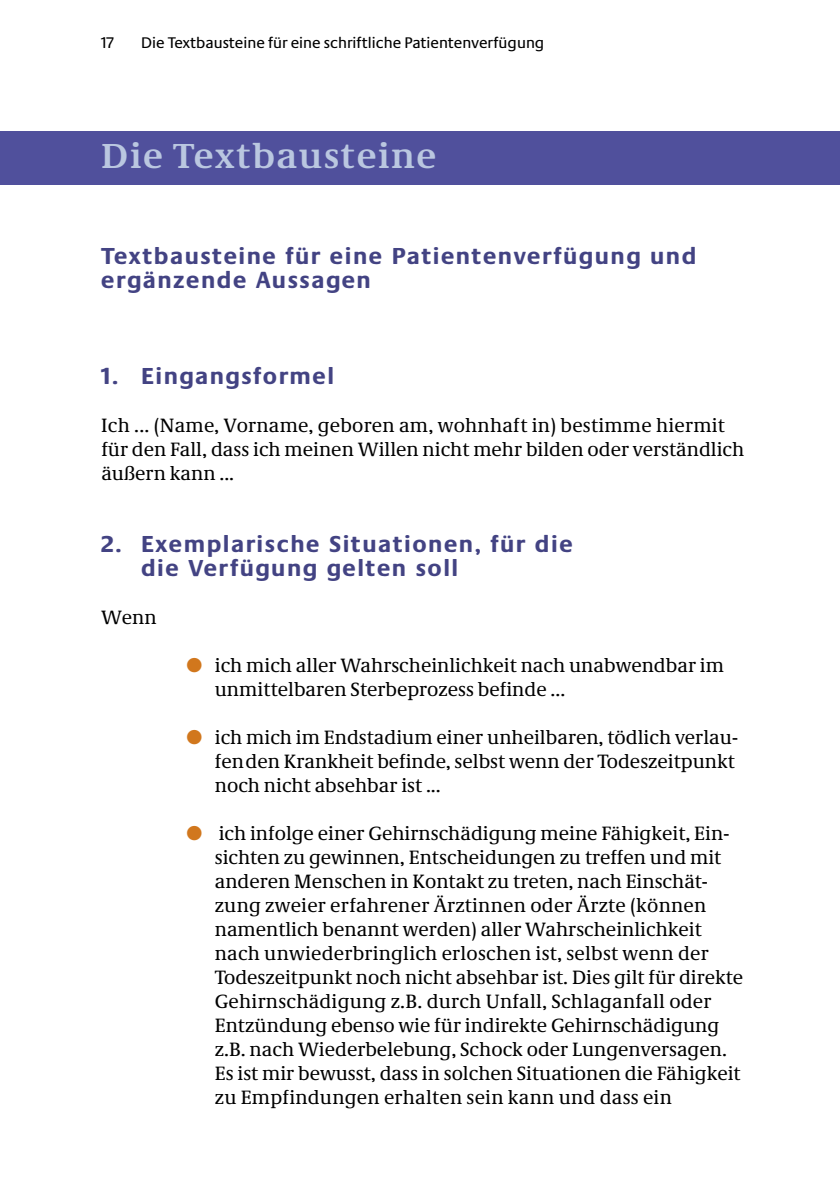
<style>
.page{position:relative;width:840px;height:1191px;background:#fff}
.page>*{position:absolute;margin:0;border:0;box-sizing:border-box;transform-origin:0 0}
.t1{font:700 36px "Neue Demos";letter-spacing:.045em;color:#bac7e0}
.t2{font:700 24px/24px "Neue Praxis";letter-spacing:.06em;color:#434383}
.t3{font:20px/24px "Neue Demos";color:#000}
.t4{font:16px "Neue Praxis";color:#000}
.s1{color:#d1771d}
</style>
<div class="page">
<div style="left:0;top:132px;width:839px;height:53px;background:#50509c"></div>
<p class="t4" style="left:101px;top:37px;width:14px">17</p>
<p class="t4" style="left:141px;top:37px;width:405px">Die Textbausteine für eine schriftliche Patientenverfügung</p>
<h1 class="t1" style="left:101px;top:143px;width:336px">Die Textbausteine</h1>
<p class="t2" style="left:101px;top:246px;width:596px">Textbausteine für eine Patientenverfügung und ergänzende Aussagen</p>
<p class="t2" style="left:101px;top:366px;width:234px">1. Eingangsformel</p>
<p class="t3" style="left:101px;top:415px;width:644px">Ich ... (Name, Vorname, geboren am, wohnhaft in) bestimme hiermit für den Fall, dass ich meinen Willen nicht mehr bilden oder verständlich äußern kann ...</p>
<p class="t2" style="left:141px;top:534px;width:433px;text-indent:-40px">2. Exemplarische Situationen, für die die Verfügung gelten soll</p>
<p class="t3" style="left:101px;top:607px;width:57px">Wenn</p>
<p class="t3" style="left:215px;top:655px;width:510px;text-indent:-28px"><span class="s1">●</span> ich mich aller Wahrscheinlichkeit nach unabwendbar im unmittelbaren Sterbeprozess befinde ...</p>
<p class="t3" style="left:215px;top:727px;width:524px;text-indent:-28px"><span class="s1">●</span> ich mich im Endstadium einer unheilbaren, tödlich verlau&shy;fenden Krankheit befinde, selbst wenn der Todeszeitpunkt noch nicht absehbar ist ...</p>
<p class="t3" style="left:215px;top:823px;width:529px;text-indent:-28px"><span class="s1">●</span> ich infolge einer Gehirnschädigung meine Fähigkeit, Ein&shy;sichten zu gewinnen, Entscheidungen zu treffen und mit anderen Menschen in Kontakt zu treten, nach Einschät&shy;zung zweier erfahrener Ärztinnen oder Ärzte (können namentlich benannt werden) aller Wahrscheinlichkeit nach unwiederbringlich erloschen ist, selbst wenn der Todeszeitpunkt noch nicht absehbar ist. Dies gilt für direkte Gehirnschädigung z.B. durch Unfall, Schlaganfall oder Entzündung ebenso wie für indirekte Gehirnschädigung z.B. nach Wiederbelebung, Schock oder Lungenversagen.<br>Es ist mir bewusst, dass in solchen Situationen die Fähigkeit zu Empfindungen erhalten sein kann und dass ein</p>
</div>
